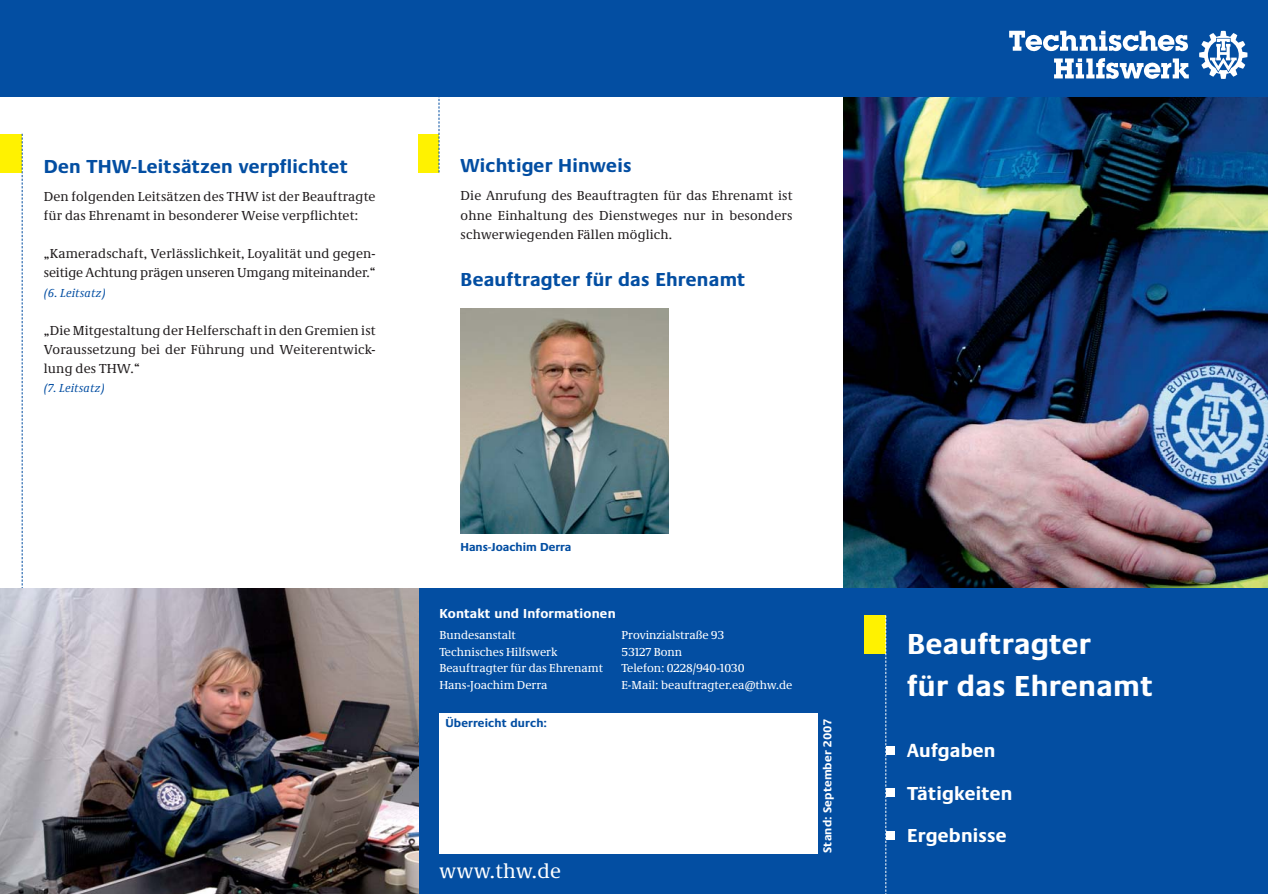
<style>
.page{position:relative;width:1268px;height:894px;background:#fff}
.page>*{position:absolute;margin:0;border:0;box-sizing:border-box;transform-origin:0 0}
.t1{font:700 30px/42px "Neue Praxis";letter-spacing:.01em;color:#fff}
.t2{font:21px "Neue Demos";letter-spacing:.01em;color:#fff}
.t3{font:700 19.5px "Neue Praxis";letter-spacing:.01em;color:#034ea2}
.t4{font:700 19.5px/42px "Neue Praxis";letter-spacing:.01em;color:#fff}
.t5{font:13.5px/19.2px "Neue Demos";letter-spacing:.01em;color:#231f20}
.t6{font:700 13.5px "Neue Praxis";letter-spacing:.015em;color:#fff}
.t7{font:12px "Neue Demos";color:#fff}
.t8{font:700 12px "Neue Praxis";letter-spacing:.005em;color:#034ea2}
.t9{font:italic 12px "Neue Demos";letter-spacing:.01em;color:#034ea2}
.t10{font:700 12px "Neue Praxis";letter-spacing:.015em;color:#fff}
</style>
<div class="page">
<img style="left:0;top:0;width:1268px;height:893px">
<h3 class="t3" style="left:44px;top:159px;width:305px">Den THW-Leitsätzen verpflichtet</h3>
<p class="t5" style="left:44px;top:188px;width:333px">Den folgenden Leitsätzen des THW ist der Beauftragte für das Ehrenamt in besonderer Weise verpflichtet:</p>
<p class="t5" style="left:44px;top:245px;width:333px">„Kameradschaft, Verlässlichkeit, Loyalität und gegen&shy;seitige Achtung prägen unseren Umgang miteinander.“</p>
<p class="t9" style="left:44px;top:288px;width:63px">(6. Leitsatz)</p>
<p class="t5" style="left:44px;top:322px;width:333px;text-align:justify">„Die Mitgestaltung der Helferschaft in den Gremien ist Voraussetzung bei der Führung und Weiterentwick&shy;lung des THW.“</p>
<p class="t9" style="left:44px;top:383px;width:62px">(7. Leitsatz)</p>
<h3 class="t3" style="left:460px;top:158px;width:172px">Wichtiger Hinweis</h3>
<p class="t5" style="left:460px;top:187px;width:333px;text-align:justify">Die Anrufung des Beauftragten für das Ehrenamt ist ohne Einhaltung des Dienstweges nur in besonders schwerwiegenden Fällen möglich.</p>
<h3 class="t3" style="left:460px;top:272px;width:286px">Beauftragter für das Ehrenamt</h3>
<p class="t8" style="left:460px;top:542px;width:112px">Hans-Joachim Derra</p>
<p class="t6" style="left:439px;top:608px;width:178px">Kontakt und Informationen</p>
<p class="t7" style="left:439px;top:630px;width:78px">Bundesanstalt</p>
<p class="t7" style="left:621px;top:630px;width:104px">Provinzialstraße 93</p>
<p class="t7" style="left:439px;top:647px;width:120px">Technisches Hilfswerk</p>
<p class="t7" style="left:621px;top:647px;width:62px">53127 Bonn</p>
<p class="t7" style="left:439px;top:663px;width:165px">Beauftragter für das Ehrenamt</p>
<p class="t7" style="left:621px;top:663px;width:124px">Telefon: 0228/940-1030</p>
<p class="t7" style="left:439px;top:680px;width:110px">Hans-Joachim Derra</p>
<p class="t7" style="left:621px;top:680px;width:172px">E-Mail: beauftragter.ea@thw.de</p>
<p class="t8" style="left:445px;top:718px;width:103px">Überreicht durch:</p>
<p class="t10" style="left:822px;top:852px;width:135px;rotate:-90deg">Stand: September 2007</p>
<h2 class="t2" style="left:439px;top:862px;width:123px">www.thw.de</h2>
<h1 class="t1" style="left:907px;top:625px;width:247px">Beauftragter<br>für das Ehrenamt</h1>
<h3 class="t4" style="left:907px;top:731px;width:107px">Aufgaben<br>Tätigkeiten<br>Ergebnisse</h3>
</div>
